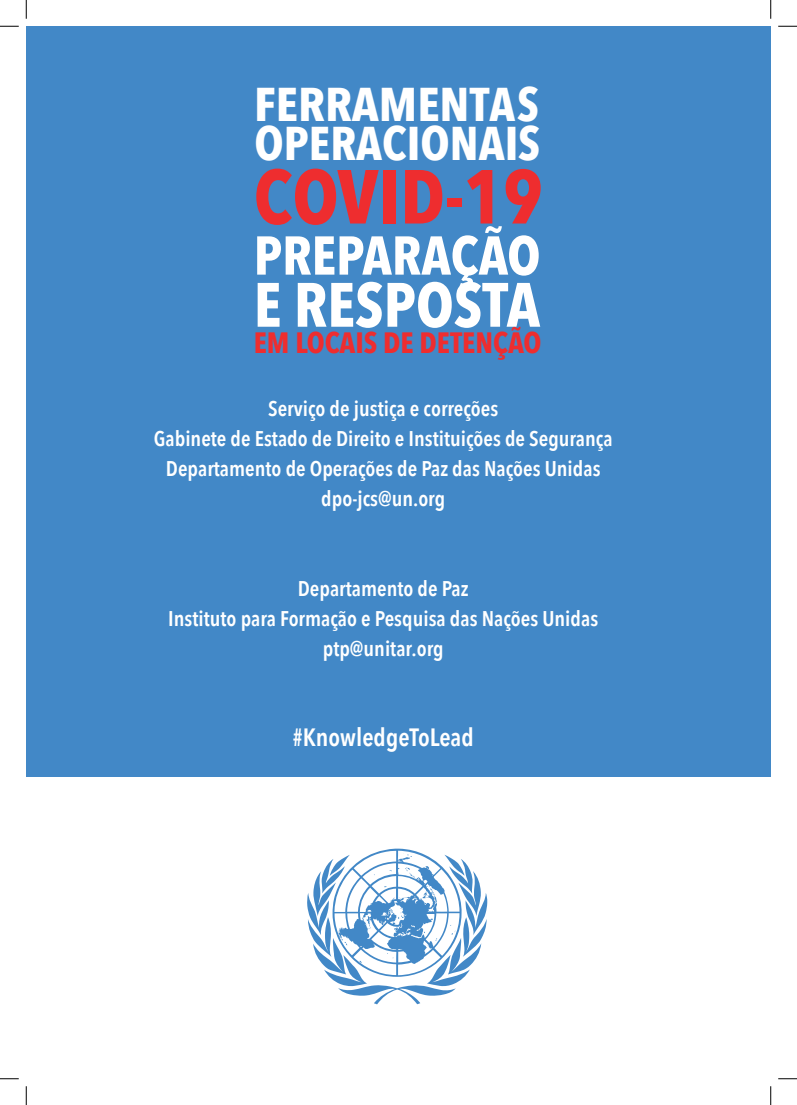
<style>
.page{position:relative;width:797px;height:1105px;background:#fff}
.page>*{position:absolute;margin:0;border:0;box-sizing:border-box;transform-origin:0 0}
.t1{font:700 75.5px "Avenir Next Condensed";color:#ee2d2f}
.t2{font:700 61.88px "Avenir Next Condensed";color:#fff}
.t3{font:700 54px "Avenir Next Condensed";color:#fff}
.t4{font:700 47.25px/38.6px "Avenir Next Condensed";color:#fff;scale:1.05 1}
.t5{font:700 29.38px "Avenir Next Condensed";color:#ee2d2f}
.Main_text{font:600 25px "Avenir Next Condensed";color:#fff}
.Main_text-2{font:600 21.25px "Avenir Next Condensed";color:#fff}
</style>
<div class="page">
<div style="left:26px;top:26px;width:744px;height:750px;background:#4288c7"></div>
<svg style="left:307px;top:849px;width:180px;height:155px"></svg>
<svg style="left:0;top:25px;width:19px;height:2px"></svg>
<svg style="left:778px;top:25px;width:19px;height:2px"></svg>
<svg style="left:0;top:1078px;width:19px;height:1px"></svg>
<svg style="left:778px;top:1078px;width:19px;height:1px"></svg>
<svg style="left:25px;top:0;width:2px;height:19px"></svg>
<svg style="left:25px;top:1086px;width:2px;height:19px"></svg>
<svg style="left:770px;top:0;width:1px;height:19px"></svg>
<svg style="left:770px;top:1086px;width:1px;height:19px"></svg>
<h3 class="t4" style="left:254px;top:85px;width:274px">FERRAMENTAS<br>OPERACIONAIS</h3>
<h1 class="t1" style="left:254px;top:151px;width:291px">COVID-19</h1>
<h3 class="t3" style="left:254px;top:223px;width:288px">PREPARAÇÃO</h3>
<h2 class="t2" style="left:254px;top:267px;width:288px">E RESPOSTA</h2>
<h3 class="t5" style="left:254px;top:325px;width:289px">EM LOCAIS DE DETENÇÃO</h3>
<p class="Main_text-2" style="left:268px;top:390px;width:232px">Serviço de justiça e correções</p>
<p class="Main_text-2" style="left:154px;top:420px;width:460px">Gabinete de Estado de Direito e Instituições de Segurança</p>
<p class="Main_text-2" style="left:166px;top:450px;width:436px">Departamento de Operações de Paz das Nações Unidas</p>
<p class="Main_text-2" style="left:321px;top:480px;width:125px">dpo-jcs@un.org</p>
<p class="Main_text-2" style="left:298px;top:570px;width:172px">Departamento de Paz</p>
<p class="Main_text-2" style="left:168px;top:600px;width:431px">Instituto para Formação e Pesquisa das Nações Unidas</p>
<p class="Main_text-2" style="left:323px;top:630px;width:122px">ptp@unitar.org</p>
<p class="Main_text" style="left:293px;top:716px;width:182px">#KnowledgeToLead</p>
</div>
